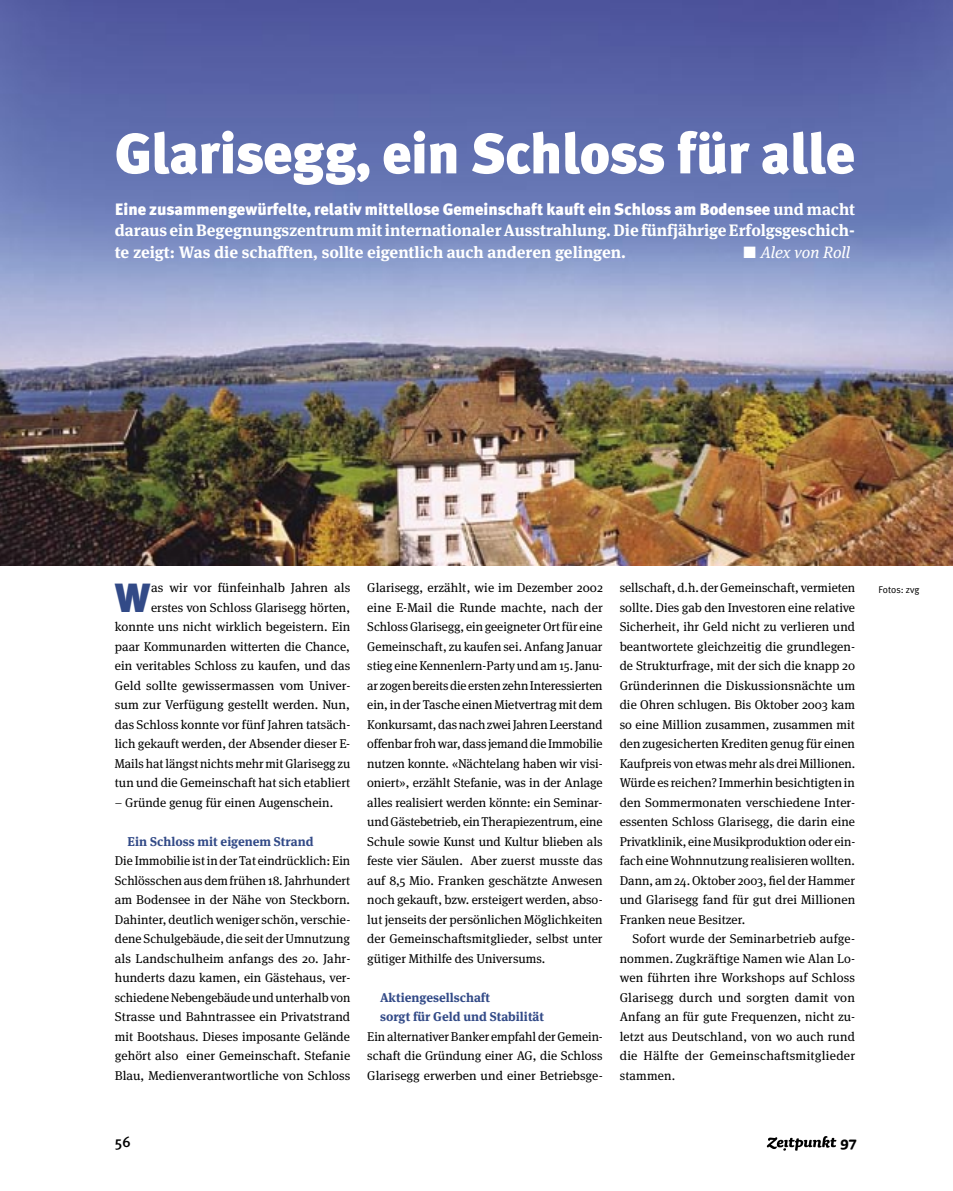
<style>
.page{position:relative;width:953px;height:1191px;background:#fff}
.page>*{position:absolute;margin:0;border:0;box-sizing:border-box;transform-origin:0 0}
.Titel{font:900 57px "Meta Plus";letter-spacing:-.01em;color:#fff}
.kl__Grundschrift_2{font:900 40.8px "Meta Plus";color:#324a87}
.t1{font:700 18px "Sauna";color:#000}
.Lead{font:700 16.5px/21.8px "Meta Serif";color:#fff;text-align:justify}
.Lead-2{font:italic 16.5px "Meta Serif";letter-spacing:-.005em;color:#fff}
.t2{font:500 15px "Meta Plus";color:#000}
.kl__Grundschrift_2-2{font:12.75px/19.5px "Meta Serif";color:#000;text-align:justify}
.kl__Grundschrift{font:12.75px/19.5px "Meta Serif";letter-spacing:.02em;color:#000;text-align:justify}
.kl_Zwischentitel{font:700 12.75px "Meta Serif";color:#324a87}
.kl__Grundschrift_2-3{font:700 12.75px "Meta Serif";color:#324a87}
.Bildautor{font:9.75px "Meta Plus Normal";color:#000}
.s1{font-family:"Meta Plus";font-weight:900}
</style>
<div class="page">
<svg style="left:766px;top:1136px;width:70px;height:14px"></svg>
<img style="left:0;top:0;width:952px;height:565px">
<p class="Titel" style="left:115px;top:120px;width:741px">Glarisegg, ein Schloss für alle</p>
<p class="Lead" style="left:115px;top:196px;width:741px"><span class="s1">Eine zusammengewürfelte, relativ mittellose Gemeinschaft kauft ein Schloss am Bodensee</span> und macht daraus ein Begegnungszentrum mit internationaler Ausstrahlung. Die fünfjährige Erfolgsgeschich&shy;te zeigt: Was die schafften, sollte eigentlich auch anderen gelingen.</p>
<p class="Lead-2" style="left:743px;top:238px;width:108px">■ Alex von Roll</p>
<p class="kl__Grundschrift_2-2" style="left:115px;top:576px;width:237px;text-align:right">as wir vor fünfeinhalb Jahren als<br>erstes von Schloss Glarisegg hörten, konnte uns nicht wirklich begeistern. Ein paar Kommunarden witterten die Chance, ein veritables Schloss zu kaufen, und das Geld sollte gewissermassen vom Univer&shy;sum zur Verfügung gestellt werden. Nun, das Schloss konnte vor fünf Jahren tatsäch&shy;lich gekauft werden, der Absender dieser E-Mails hat längst nichts mehr mit Glarisegg zu tun und die Gemeinschaft hat sich etabliert</p>
<p class="kl__Grundschrift_2-2" style="left:115px;top:791px;width:220px">– Gründe genug für einen Augenschein.</p>
<p class="kl__Grundschrift_2-3" style="left:128px;top:830px;width:187px">Ein Schloss mit eigenem Strand</p>
<p class="kl__Grundschrift_2-2" style="left:115px;top:849px;width:237px">Die Immobilie ist in der Tat eindrücklich: Ein Schlösschen aus dem frühen 18. Jahrhundert am Bodensee in der Nähe von Steckborn.<br>Dahinter, deutlich weniger schön, verschie&shy;dene Schulgebäude, die seit der Umnutzung als Landschulheim anfangs des 20. Jahr&shy;hunderts dazu kamen, ein Gästehaus, ver&shy;schiedene Nebengebäude und unterhalb von Strasse und Bahntrassee ein Privatstrand mit Bootshaus. Dieses imposante Gelände gehört also einer Gemeinschaft. Stefanie Blau, Medienverantwortliche von Schloss</p>
<p class="kl__Grundschrift_2" style="left:115px;top:573px;width:37px">W</p>
<p class="kl__Grundschrift_2-2" style="left:367px;top:576px;width:237px">Glarisegg, erzählt, wie im Dezember 2002 eine E-Mail die Runde machte, nach der Schloss Glarisegg, ein geeigneter Ort für eine Gemeinschaft, zu kaufen sei. Anfang Januar stieg eine Kennenlern-Party und am 15. Janu&shy;ar zogen bereits die ersten zehn Interessierten ein, in der Tasche einen Mietvertrag mit dem Konkursamt, das nach zwei Jahren Leerstand offenbar froh war, dass jemand die Immobilie nutzen konnte. «Nächtelang haben wir visi&shy;oniert», erzählt Stefanie, was in der Anlage alles realisiert werden könnte: ein Seminar&shy;und Gästebetrieb, ein Therapiezentrum, eine Schule sowie Kunst und Kultur blieben als feste vier Säulen. Aber zuerst musste das auf 8,5 Mio. Franken geschätzte Anwesen noch gekauft, bzw. ersteigert werden, abso&shy;lut jenseits der persönlichen Möglichkeiten der Gemeinschaftsmitglieder, selbst unter gütiger Mithilfe des Universums.</p>
<p class="kl_Zwischentitel" style="left:380px;top:986px;width:111px">Aktiengesellschaft</p>
<p class="kl_Zwischentitel" style="left:380px;top:1006px;width:165px">sorgt für Geld und Stabilität</p>
<p class="kl__Grundschrift_2-2" style="left:367px;top:1025px;width:237px">Ein alternativer Banker empfahl der Gemein&shy;schaft die Gründung einer AG, die Schloss Glarisegg erwerben und einer Betriebsge-</p>
<p class="kl__Grundschrift_2-2" style="left:619px;top:576px;width:237px">sellschaft, d.h. der Gemeinschaft, vermieten sollte. Dies gab den Investoren eine relative Sicherheit, ihr Geld nicht zu verlieren und beantwortete gleichzeitig die grundlegen&shy;de Strukturfrage, mit der sich die knapp 20<br>Gründerinnen die Diskussionsnächte um die Ohren schlugen. Bis Oktober 2003 kam so eine Million zusammen, zusammen mit den zugesicherten Krediten genug für einen Kaufpreis von etwas mehr als drei Millionen.<br>Würde es reichen? Immerhin besichtigten in den Sommermonaten verschiedene Inter&shy;essenten Schloss Glarisegg, die darin eine Privatklinik, eine Musikproduktion oder ein&shy;fach eine Wohnnutzung realisieren wollten.<br>Dann, am 24. Oktober 2003, fiel der Hammer und Glarisegg fand für gut drei Millionen Franken neue Besitzer.</p>
<p class="kl__Grundschrift" style="left:619px;top:927px;width:237px;text-indent:13px">Sofort wurde der Seminarbetrieb aufge&shy;nommen. Zugkräftige Namen wie Alan Lo&shy;wen führten ihre Workshops auf Schloss Glarisegg durch und sorgten damit von Anfang an für gute Frequenzen, nicht zu&shy;letzt aus Deutschland, von wo auch rund die Hälfte der Gemeinschaftsmitglieder stammen.</p>
<p class="t2" style="left:115px;top:1132px;width:17px">56</p>
<p class="t1" style="left:840px;top:1132px;width:18px">97</p>
<p class="Bildautor" style="left:878px;top:583px;width:43px">Fotos: zvg</p>
</div>
